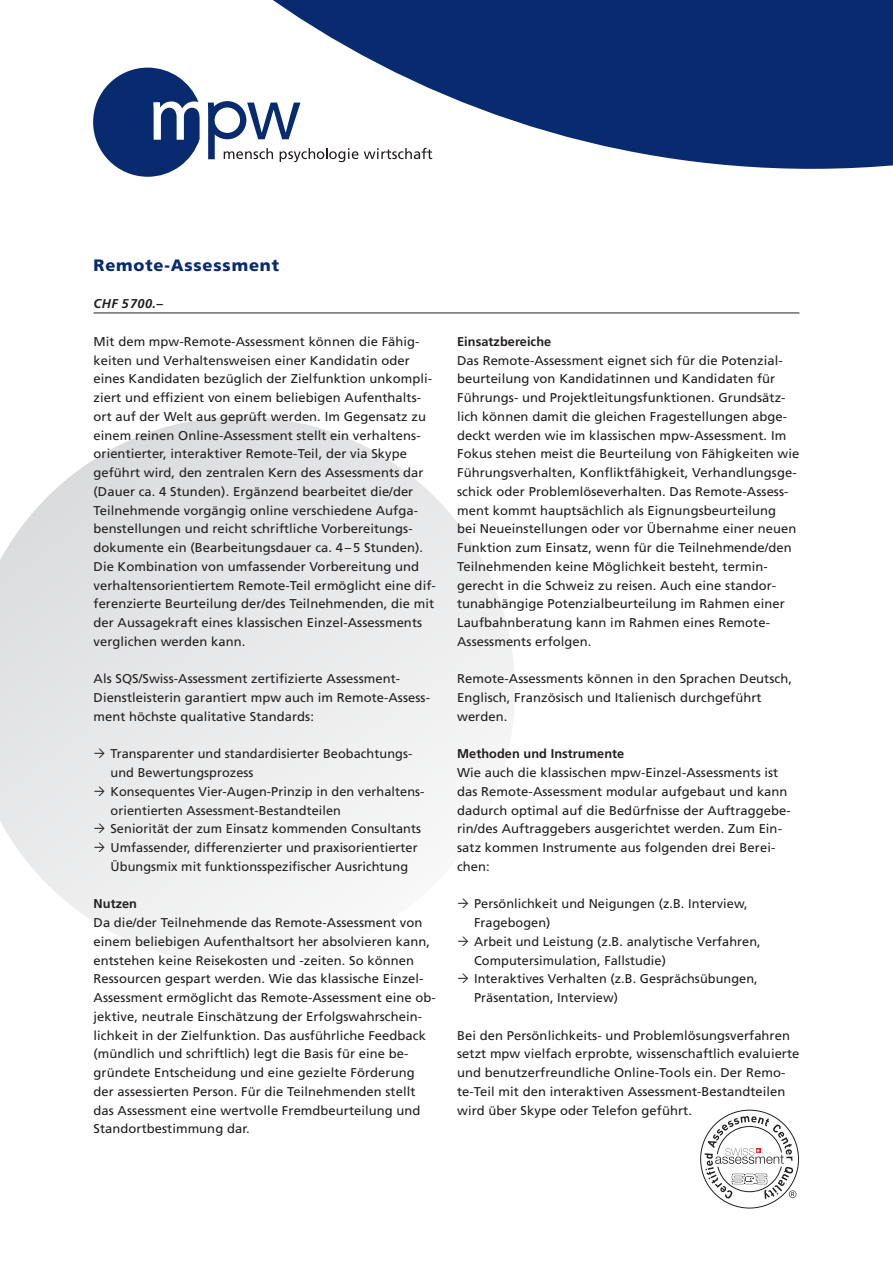
<style>
.page{position:relative;width:893px;height:1263px;background:#fff}
.page>*{position:absolute;margin:0;border:0;box-sizing:border-box;transform-origin:0 0}
.t1{font:900 16.5px "Frutiger LT Std";letter-spacing:.05em;color:#082b70}
.t2{font:12.75px/18.8px "Frutiger LT Std";letter-spacing:.005em;color:#231f20}
.t3{font:700 12.75px "Frutiger LT Std";letter-spacing:.005em;color:#231f20}
.t4{font:italic 700 12.75px "Frutiger LT Std";letter-spacing:.03em;color:#231f20}
</style>
<div class="page">
<svg style="left:273px;top:0;width:620px;height:169px;fill:#082b70"></svg>
<svg style="left:93px;top:68px;width:107px;height:109px"></svg>
<svg style="left:208px;top:101px;width:150px;height:61px"></svg>
<svg style="left:364px;top:148px;width:68px;height:11px"></svg>
<svg style="left:0;top:417px;width:515px;height:547px;fill:#ececed"></svg>
<svg style="left:705px;top:1116px;width:91px;height:83px"></svg>
<hr style="left:94px;top:313px;width:705px;height:1px;background:#231f20">
<svg style="left:458px;top:899px;width:10px;height:9px"></svg>
<svg style="left:458px;top:936px;width:10px;height:10px"></svg>
<svg style="left:95px;top:749px;width:10px;height:9px"></svg>
<svg style="left:95px;top:786px;width:10px;height:10px"></svg>
<svg style="left:95px;top:824px;width:10px;height:9px"></svg>
<svg style="left:95px;top:843px;width:10px;height:9px"></svg>
<p class="t1" style="left:94px;top:255px;width:187px">Remote-Assessment</p>
<p class="t4" style="left:94px;top:296px;width:71px">CHF 5700.–</p>
<p class="t2" style="left:94px;top:332px;width:344px">Mit dem mpw-Remote-Assessment können die Fähig&shy;keiten und Verhaltensweisen einer Kandidatin oder eines Kandidaten bezüglich der Zielfunktion unkompli&shy;ziert und effizient von einem beliebigen Aufenthalts&shy;ort auf der Welt aus geprüft werden. Im Gegensatz zu einem reinen Online-Assessment stellt ein verhaltens&shy;orientierter, interaktiver Remote-Teil, der via Skype geführt wird, den zentralen Kern des Assessments dar (Dauer ca. 4 Stunden). Ergänzend bearbeitet die/der Teilnehmende vorgängig online verschiedene Aufga&shy;benstellungen und reicht schriftliche Vorbereitungs&shy;dokumente ein (Bearbeitungsdauer ca. 4–5 Stunden).<br>Die Kombination von umfassender Vorbereitung und verhaltensorientiertem Remote-Teil ermöglicht eine dif&shy;ferenzierte Beurteilung der/des Teilnehmenden, die mit der Aussagekraft eines klassischen Einzel-Assessments verglichen werden kann.</p>
<p class="t2" style="left:94px;top:670px;width:338px">Als SQS/Swiss-Assessment zertifizierte Assessment-<br>Dienstleisterin garantiert mpw auch im Remote-Assess&shy;ment höchste qualitative Standards:</p>
<p class="t2" style="left:111px;top:745px;width:314px">Transparenter und standardisierter Beobachtungs&shy;und Bewertungsprozess<br>Konsequentes Vier-Augen-Prinzip in den verhaltens&shy;orientierten Assessment-Bestandteilen<br>Seniorität der zum Einsatz kommenden Consultants Umfassender, differenzierter und praxisorientierter Übungsmix mit funktionsspezifischer Ausrichtung</p>
<p class="t3" style="left:94px;top:896px;width:45px">Nutzen</p>
<p class="t2" style="left:94px;top:913px;width:344px">Da die/der Teilnehmende das Remote-Assessment von einem beliebigen Aufenthaltsort her absolvieren kann, entstehen keine Reisekosten und -zeiten. So können Ressourcen gespart werden. Wie das klassische Einzel-Assessment ermöglicht das Remote-Assessment eine ob&shy;jektive, neutrale Einschätzung der Erfolgswahrschein&shy;lichkeit in der Zielfunktion. Das ausführliche Feedback (mündlich und schriftlich) legt die Basis für eine be&shy;gründete Entscheidung und eine gezielte Förderung der assessierten Person. Für die Teilnehmenden stellt das Assessment eine wertvolle Fremdbeurteilung und Standortbestimmung dar.</p>
<p class="t3" style="left:457px;top:334px;width:96px">Einsatzbereiche</p>
<p class="t2" style="left:457px;top:351px;width:344px">Das Remote-Assessment eignet sich für die Potenzial&shy;beurteilung von Kandidatinnen und Kandidaten für Führungs- und Projektleitungsfunktionen. Grundsätz&shy;lich können damit die gleichen Fragestellungen abge&shy;deckt werden wie im klassischen mpw-Assessment. Im Fokus stehen meist die Beurteilung von Fähigkeiten wie Führungsverhalten, Konfliktfähigkeit, Verhandlungsge&shy;schick oder Problemlöseverhalten. Das Remote-Assess&shy;ment kommt hauptsächlich als Eignungsbeurteilung<br>bei Neueinstellungen oder vor Übernahme einer neuen Funktion zum Einsatz, wenn für die Teilnehmende/den Teilnehmenden keine Möglichkeit besteht, termin&shy;gerecht in die Schweiz zu reisen. Auch eine standor&shy;tunabhängige Potenzialbeurteilung im Rahmen einer Laufbahnberatung kann im Rahmen eines Remote-Assessments erfolgen.</p>
<p class="t2" style="left:457px;top:670px;width:336px">Remote-Assessments können in den Sprachen Deutsch,<br>Englisch, Französisch und Italienisch durchgeführt werden.</p>
<p class="t3" style="left:457px;top:746px;width:169px">Methoden und Instrumente</p>
<p class="t2" style="left:457px;top:763px;width:335px">Wie auch die klassischen mpw-Einzel-Assessments ist das Remote-Assessment modular aufgebaut und kann dadurch optimal auf die Bedürfnisse der Auftraggebe&shy;rin/des Auftraggebers ausgerichtet werden. Zum Ein&shy;satz kommen Instrumente aus folgenden drei Berei&shy;chen:</p>
<p class="t2" style="left:474px;top:895px;width:288px">Persönlichkeit und Neigungen (z.B. Interview, Fragebogen)<br>Arbeit und Leistung (z.B. analytische Verfahren, Computersimulation, Fallstudie)<br>Interaktives Verhalten (z.B. Gesprächsübungen, Präsentation, Interview)</p>
<p class="t2" style="left:457px;top:1026px;width:344px">Bei den Persönlichkeits- und Problemlösungsverfahren setzt mpw vielfach erprobte, wissenschaftlich evaluierte und benutzerfreundliche Online-Tools ein. Der Remo&shy;te-Teil mit den interaktiven Assessment-Bestandteilen wird über Skype oder Telefon geführt.</p>
</div>
